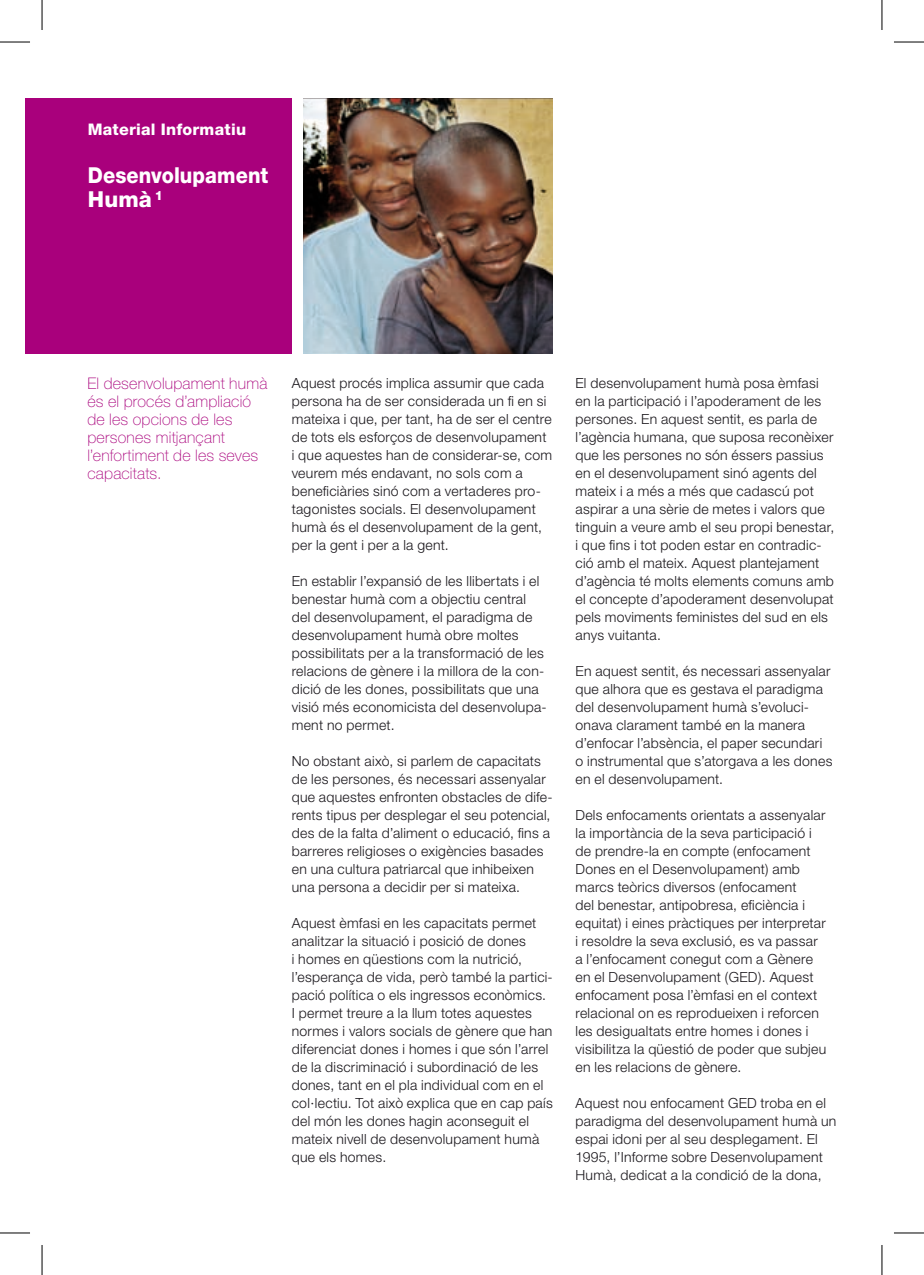
<style>
.page{position:relative;width:924px;height:1275px;background:#fff}
.page>*{position:absolute;margin:0;border:0;box-sizing:border-box;transform-origin:0 0}
.t1{font:800 22px/24px "Helvetica Neue";letter-spacing:.005em;color:#fff;scale:.9 1}
.t2{font:100 16px/18px "Helvetica Neue";letter-spacing:.01em;color:#a9007c}
.t3{font:800 16px "Helvetica Neue";letter-spacing:.015em;color:#fff}
.t4{font:300 14px/18px "Helvetica Neue";letter-spacing:.02em;color:#1a171c}
</style>
<div class="page">
<div style="left:25px;top:99px;width:266px;height:255px;background:#a9007c"></div>
<img style="left:303px;top:99px;width:249px;height:255px">
<hr style="left:0;top:42px;width:30px;height:1px;background:#000">
<hr style="left:893px;top:42px;width:30px;height:1px;background:#000">
<hr style="left:0;top:1232px;width:30px;height:1px;background:#000">
<hr style="left:893px;top:1232px;width:30px;height:1px;background:#000">
<hr style="left:42px;top:0;width:1px;height:30px;background:#000">
<hr style="left:42px;top:1245px;width:1px;height:30px;background:#000">
<hr style="left:881px;top:0;width:1px;height:30px;background:#000">
<hr style="left:881px;top:1245px;width:1px;height:30px;background:#000">
<p class="t3" style="left:88px;top:120px;width:160px">Material Informatiu</p>
<h1 class="t1" style="left:88px;top:163px;width:202px">Desenvolupament<br>Humà <sup>1</sup></h1>
<p class="t2" style="left:87px;top:374px;width:181px">El desenvolupament humà és el procés d’ampliació de les opcions de les persones mitjançant l’enfortiment de les seves capacitats.</p>
<p class="t4" style="left:291px;top:373px;width:262px">Aquest procés implica assumir que cada persona ha de ser considerada un fi en si mateixa i que, per tant, ha de ser el centre de tots els esforços de desenvolupament i que aquestes han de considerar-se, com veurem més endavant, no sols com a beneficiàries sinó com a vertaderes pro&shy;tagonistes socials. El desenvolupament humà és el desenvolupament de la gent, per la gent i per a la gent.</p>
<p class="t4" style="left:291px;top:571px;width:256px">En establir l’expansió de les llibertats i el benestar humà com a objectiu central del desenvolupament, el paradigma de desenvolupament humà obre moltes possibilitats per a la transformació de les relacions de gènere i la millora de la con&shy;dició de les dones, possibilitats que una visió més economicista del desenvolupa&shy;ment no permet.</p>
<p class="t4" style="left:291px;top:751px;width:262px">No obstant això, si parlem de capacitats de les persones, és necessari assenyalar que aquestes enfronten obstacles de dife&shy;rents tipus per desplegar el seu potencial, des de la falta d’aliment o educació, fins a barreres religioses o exigències basades en una cultura patriarcal que inhibeixen una persona a decidir per si mateixa.</p>
<p class="t4" style="left:291px;top:913px;width:262px">Aquest èmfasi en les capacitats permet analitzar la situació i posició de dones<br>i homes en qüestions com la nutrició, l’esperança de vida, però també la partici&shy;pació política o els ingressos econòmics.<br>I permet treure a la llum totes aquestes normes i valors socials de gènere que han diferenciat dones i homes i que són l’arrel de la discriminació i subordinació de les dones, tant en el pla individual com en el col·lectiu. Tot això explica que en cap país del món les dones hagin aconseguit el mateix nivell de desenvolupament humà que els homes.</p>
<p class="t4" style="left:575px;top:373px;width:260px">El desenvolupament humà posa èmfasi en la participació i l’apoderament de les persones. En aquest sentit, es parla de l’agència humana, que suposa reconèixer que les persones no són éssers passius en el desenvolupament sinó agents del mateix i a més a més que cadascú pot aspirar a una sèrie de metes i valors que tinguin a veure amb el seu propi benestar, i que fins i tot poden estar en contradic&shy;ció amb el mateix. Aquest plantejament d’agència té molts elements comuns amb el concepte d’apoderament desenvolupat pels moviments feministes del sud en els anys vuitanta.</p>
<p class="t4" style="left:575px;top:661px;width:258px">En aquest sentit, és necessari assenyalar que alhora que es gestava el paradigma del desenvolupament humà s’evoluci&shy;onava clarament també en la manera d’enfocar l’absència, el paper secundari o instrumental que s’atorgava a les dones en el desenvolupament.</p>
<p class="t4" style="left:575px;top:805px;width:252px">Dels enfocaments orientats a assenyalar la importància de la seva participació i de prendre-la en compte (enfocament Dones en el Desenvolupament) amb marcs teòrics diversos (enfocament<br>del benestar, antipobresa, eficiència i equitat) i eines pràctiques per interpretar i resoldre la seva exclusió, es va passar a l’enfocament conegut com a Gènere en el Desenvolupament (GED). Aquest enfocament posa l’èmfasi en el context relacional on es reprodueixen i reforcen les desigualtats entre homes i dones i visibilitza la qüestió de poder que subjeu en les relacions de gènere.</p>
<p class="t4" style="left:575px;top:1093px;width:262px">Aquest nou enfocament GED troba en el paradigma del desenvolupament humà un espai idoni per al seu desplegament. El 1995, l’Informe sobre Desenvolupament Humà, dedicat a la condició de la dona,</p>
</div>
